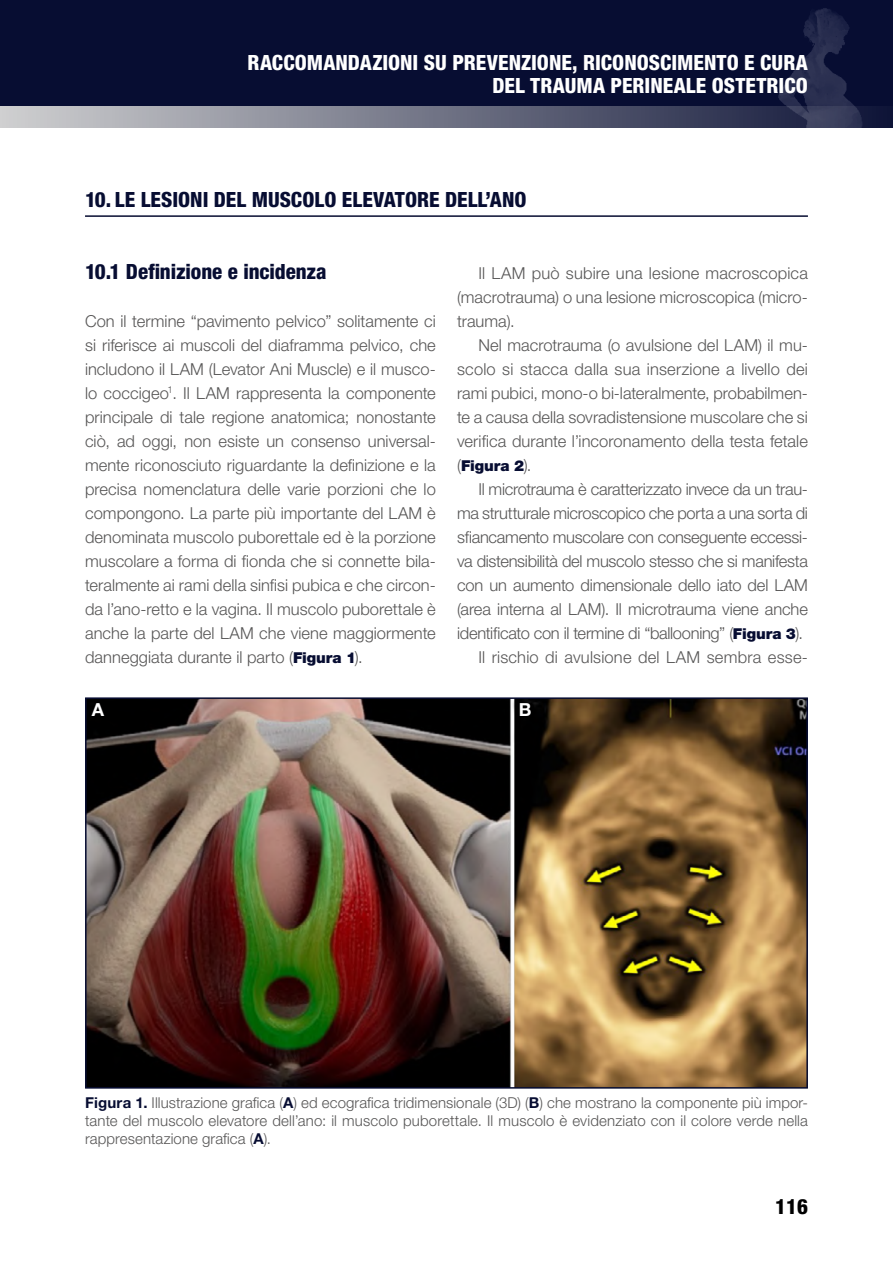
<style>
.page{position:relative;width:893px;height:1263px;background:#fff}
.page>*{position:absolute;margin:0;border:0;box-sizing:border-box;transform-origin:0 0}
.t1{font:800 condensed 21px/22.5px "Helvetica Neue LT Std";color:#fff;text-align:right}
.t2{font:800 condensed 21px "Helvetica Neue LT Std";color:#070d32}
.t3{font:800 condensed 21px "Helvetica Neue LT Std";color:#000}
.t4{font:700 18px "Helvetica Neue LT Std";color:#fff}
.t5{font:300 16.5px/24px "Helvetica Neue LT Std";letter-spacing:-.01em;color:#575656;text-align:justify}
.t6{font:300 16.5px "Helvetica Neue LT Std";letter-spacing:.01em;color:#575656}
.t7{font:300 15px/18px "Helvetica Neue LT Std";letter-spacing:.005em;color:#575656;text-align:justify}
.t8{font:900 15px "Helvetica Neue LT Std";letter-spacing:-.01em;color:#070d32}
.s1{font-weight:900;font-size:15px;color:#070d32}
.s2{font-weight:300;font-size:16.5px;color:#575656}
.s3{font-weight:700;color:#070d32}
</style>
<div class="page">
<div style="left:0;top:0;width:893px;height:128px;background:#070d32"></div>
<img style="left:778px;top:8px;width:76px;height:98px">
<svg style="left:0;top:106px;width:872px;height:22px;background:#737687"></svg>
<hr style="left:85px;top:215px;width:723px;height:2px;background:#070d32">
<img style="left:88px;top:700px;width:717px;height:386px">
<div style="left:85px;top:697px;width:723px;height:392px;border:2px solid #070d32"></div>
<p class="t1" style="left:247px;top:51px;width:562px">RACCOMANDAZIONI SU PREVENZIONE, RICONOSCIMENTO E CURA<br>DEL TRAUMA PERINEALE OSTETRICO</p>
<p class="t2" style="left:85px;top:186px;width:443px">10. LE LESIONI DEL MUSCOLO ELEVATORE DELL’ANO</p>
<p class="t2" style="left:85px;top:258px;width:243px">10.1 Definizione e incidenza</p>
<p class="t5" style="left:85px;top:309px;width:352px">Con il termine “pavimento pelvico” solitamente ci si riferisce ai muscoli del diaframma pelvico, che includono il LAM (Levator Ani Muscle) e il musco‑ lo coccigeo<sup>1</sup>. Il LAM rappresenta la componente principale di tale regione anatomica; nonostante ciò, ad oggi, non esiste un consenso universal‑ mente riconosciuto riguardante la definizione e la precisa nomenclatura delle varie porzioni che lo compongono. La parte più importante del LAM è denominata muscolo puborettale ed è la porzione muscolare a forma di fionda che si connette bila‑ teralmente ai rami della sinfisi pubica e che circon‑ da l’ano-retto e la vagina. Il muscolo puborettale è anche la parte del LAM che viene maggiormente danneggiata durante il parto (<span class="s1">Figura 1</span>).</p>
<p class="t5" style="left:457px;top:261px;width:352px;text-indent:21px">Il LAM può subire una lesione macroscopica (macrotrauma) o una lesione microscopica (micro‑ trauma).</p>
<p class="t5" style="left:457px;top:333px;width:352px;text-indent:21px">Nel macrotrauma (o avulsione del LAM) il mu‑ scolo si stacca dalla sua inserzione a livello dei rami pubici, mono-o bi-lateralmente, probabilmen‑ te a causa della sovradistensione muscolare che si verifica durante l’incoronamento della testa fetale</p>
<p class="t8" style="left:457px;top:457px;width:76px"><span class="s2">(</span>Figura 2<span class="s2">).</span></p>
<p class="t5" style="left:478px;top:477px;width:331px">Il microtrauma è caratterizzato invece da un trau‑</p>
<p class="t5" style="left:457px;top:501px;width:352px">ma strutturale microscopico che porta a una sorta di</p>
<p class="t5" style="left:457px;top:525px;width:352px">sfiancamento muscolare con conseguente eccessi‑</p>
<p class="t5" style="left:457px;top:549px;width:352px">va distensibilità del muscolo stesso che si manifesta</p>
<p class="t5" style="left:457px;top:573px;width:352px">con un aumento dimensionale dello iato del LAM</p>
<p class="t5" style="left:457px;top:597px;width:352px">(area interna al LAM). Il microtrauma viene anche</p>
<p class="t5" style="left:457px;top:621px;width:347px">identificato con il termine di “ballooning” (<span class="s1">Figura 3</span>).</p>
<p class="t6" style="left:478px;top:647px;width:331px">Il rischio di avulsione del LAM sembra esse‑</p>
<p class="t4" style="left:92px;top:699px;width:14px">A</p>
<p class="t4" style="left:519px;top:699px;width:14px">B</p>
<p class="t7" style="left:85px;top:1093px;width:724px"><span class="s3">Figura 1.</span> Illustrazione grafica (<span class="s3">A</span>) ed ecografica tridimensionale (3D) (<span class="s3">B</span>) che mostrano la componente più impor‑ tante del muscolo elevatore dell’ano: il muscolo puborettale. Il muscolo è evidenziato con il colore verde nella rappresentazione grafica (<span class="s3">A</span>).</p>
<p class="t3" style="left:775px;top:1194px;width:34px">116</p>
</div>
